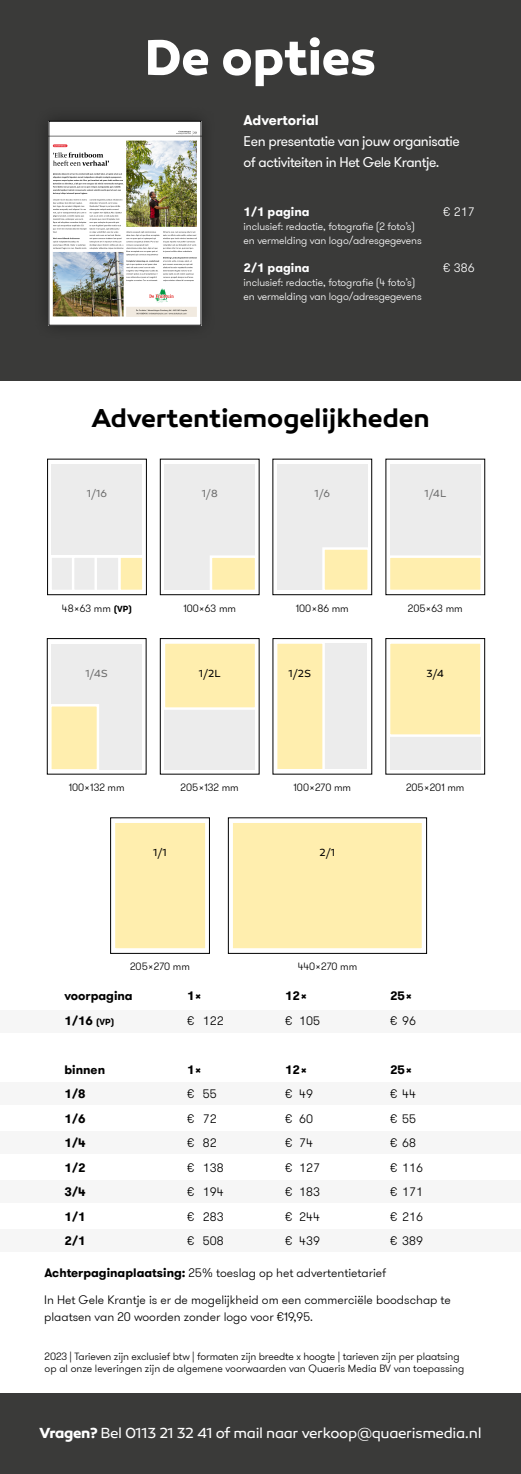
<style>
.page{position:relative;width:521px;height:1474px;background:#fff}
.page>*{position:absolute;margin:0;border:0;box-sizing:border-box;transform-origin:0 0}
.t1{font:700 50.75px "Canaro";letter-spacing:-.005em;color:#fff}
.t2{font:600 26.25px "Canaro";letter-spacing:-.005em;color:#000}
.t3{font:14.88px "Canaro";letter-spacing:-.025em;color:#fff}
.t4{font:14px/21px "GT Walsheim Pro";letter-spacing:-.03em;color:#fff}
.t5{font:700 14px "GT Walsheim Pro";color:#fff}
.t6{font:300 12.25px/17.5px "GT Walsheim Pro";color:#000}
.t7{font:700 12.25px "GT Walsheim Pro";color:#000}
.t8{font:700 12.25px "GT Walsheim Pro";color:#fff}
.t9{font:300 12.25px "GT Walsheim Pro";color:#fff}
.t10{font:300 10.5px/12.2px "GT Walsheim Pro";color:#000}
.t11{font:300 10.5px/14px "GT Walsheim Pro";letter-spacing:-.01em;color:#fff}
.t12{font:10.5px "Canaro";color:#6e6e6e}
.t13{font:10.5px "Canaro";color:#000}
.s1{font-weight:700;font-size:8.75px}
.s2{font-size:8.75px}
.s3{font-weight:700}
</style>
<div class="page">
<div style="left:0;top:0;width:521px;height:380px;background:#3a3a39"></div>
<img style="left:51px;top:123px;width:148px;height:200px">
<div style="left:0;top:1131px;width:521px;height:22px;background:#f6f6f6"></div>
<div style="left:0;top:1082px;width:521px;height:23px;background:#f6f6f6"></div>
<div style="left:0;top:1009px;width:521px;height:23px;background:#f6f6f6"></div>
<div style="left:0;top:1180px;width:521px;height:22px;background:#f6f6f6"></div>
<div style="left:0;top:1228px;width:521px;height:23px;background:#f6f6f6"></div>
<div style="left:0;top:1393px;width:521px;height:80px;background:#3a3a39"></div>
<svg style="left:164px;top:711px;width:91px;height:59px"></svg>
<div style="left:160px;top:638px;width:99px;height:136px;border:1px solid #000"></div>
<div style="left:165px;top:644px;width:90px;height:125px;background:#ececec"></div>
<svg style="left:161px;top:640px;width:97px;height:71px;background:#fef0bb"></svg>
<div style="left:110px;top:817px;width:100px;height:136px;border:1px solid #000"></div>
<svg style="left:111px;top:819px;width:98px;height:132px;background:#feefb8"></svg>
<div style="left:228px;top:817px;width:199px;height:136px;border:1px solid #000"></div>
<svg style="left:229px;top:819px;width:193px;height:132px;background:#ffefb3"></svg>
<svg style="left:390px;top:738px;width:91px;height:32px"></svg>
<div style="left:385px;top:638px;width:100px;height:136px;border:1px solid #000"></div>
<div style="left:390px;top:644px;width:90px;height:125px;background:#ececec"></div>
<svg style="left:386px;top:640px;width:98px;height:98px;background:#fdeeb8"></svg>
<div style="left:47px;top:638px;width:99px;height:136px;border:1px solid #000"></div>
<div style="left:52px;top:644px;width:90px;height:125px;background:#ececec"></div>
<svg style="left:48px;top:702px;width:52px;height:70px;background:#fef0bf"></svg>
<div style="left:322px;top:643px;width:45px;height:126px;background:#ececec"></div>
<svg style="left:277px;top:643px;width:48px;height:126px;background:#feefb3"></svg>
<div style="left:390px;top:464px;width:90px;height:125px;background:#ececec"></div>
<svg style="left:386px;top:554px;width:95px;height:39px"></svg>
<div style="left:273px;top:459px;width:99px;height:136px;border:1px solid #000"></div>
<div style="left:277px;top:464px;width:90px;height:125px;background:#ececec"></div>
<svg style="left:321px;top:546px;width:50px;height:47px"></svg>
<div style="left:47px;top:459px;width:100px;height:136px;border:1px solid #000"></div>
<div style="left:52px;top:464px;width:90px;height:91px;background:#ececec"></div>
<svg style="left:48px;top:554px;width:98px;height:39px"></svg>
<div style="left:160px;top:459px;width:99px;height:135px;background:linear-gradient(to bottom,#fafafa,#f5f5f5)"></div>
<div style="left:160px;top:459px;width:99px;height:136px;border:1px solid #000"></div>
<div style="left:165px;top:464px;width:90px;height:125px;background:#ececec"></div>
<svg style="left:208px;top:554px;width:50px;height:39px"></svg>
<h1 class="t1" style="left:145px;top:26px;width:233px">De opties</h1>
<h3 class="t5" style="left:244px;top:111px;width:77px">Advertorial</h3>
<h3 class="t4" style="left:244px;top:131px;width:218px">Een presentatie van jouw organisatie of activiteiten in Het Gele Krantje.</h3>
<p class="t8" style="left:244px;top:204px;width:68px">1/1 pagina</p>
<p class="t9" style="left:443px;top:204px;width:33px">€ 217</p>
<p class="t11" style="left:244px;top:220px;width:180px">inclusief: redactie, fotografie (2 foto’s) en vermelding van logo/adresgegevens</p>
<p class="t8" style="left:244px;top:260px;width:68px">2/1 pagina</p>
<p class="t9" style="left:443px;top:260px;width:33px">€ 386</p>
<p class="t11" style="left:244px;top:276px;width:180px">inclusief: redactie, fotografie (4 foto’s) en vermelding van logo/adresgegevens</p>
<h2 class="t2" style="left:91px;top:402px;width:340px">Advertentiemogelijkheden</h2>
<p class="t12" style="left:87px;top:487px;width:22px">1/16</p>
<p class="t10" style="left:62px;top:602px;width:71px">48x63 mm <span class="s1">(VP)</span></p>
<p class="t12" style="left:202px;top:487px;width:18px">1/8</p>
<p class="t10" style="left:183px;top:602px;width:54px">100x63 mm</p>
<p class="t12" style="left:314px;top:487px;width:17px">1/6</p>
<p class="t12" style="left:424px;top:487px;width:23px">1/4L</p>
<p class="t10" style="left:296px;top:602px;width:54px">100x86 mm</p>
<p class="t10" style="left:408px;top:602px;width:56px">205x63 mm</p>
<p class="t12" style="left:85px;top:667px;width:24px">1/4S</p>
<p class="t13" style="left:426px;top:667px;width:19px">3/4</p>
<p class="t13" style="left:199px;top:667px;width:23px">1/2L</p>
<p class="t13" style="left:288px;top:667px;width:24px">1/2S</p>
<p class="t10" style="left:69px;top:781px;width:57px">100x132 mm</p>
<p class="t10" style="left:293px;top:781px;width:59px">100x270 mm</p>
<p class="t10" style="left:181px;top:781px;width:60px">205x132 mm</p>
<p class="t13" style="left:153px;top:846px;width:15px">1/1</p>
<p class="t10" style="left:130px;top:960px;width:61px">205x270 mm</p>
<p class="t13" style="left:320px;top:846px;width:17px">2/1</p>
<p class="t10" style="left:298px;top:960px;width:61px">440x270 mm</p>
<p class="t10" style="left:406px;top:781px;width:60px">205x201 mm</p>
<p class="t7" style="left:64px;top:988px;width:70px">voorpagina</p>
<p class="t7" style="left:187px;top:988px;width:17px">1x</p>
<p class="t7" style="left:285px;top:988px;width:24px">12x</p>
<p class="t7" style="left:390px;top:988px;width:24px">25x</p>
<p class="t7" style="left:64px;top:1012px;width:51px">1/16 <span class="s2">(VP)</span></p>
<p class="t6" style="left:187px;top:1012px;width:38px">€ 122</p>
<p class="t6" style="left:285px;top:1012px;width:36px">€ 105</p>
<p class="t6" style="left:390px;top:1012px;width:28px">€ 96</p>
<p class="t7" style="left:64px;top:1061px;width:42px">binnen</p>
<p class="t7" style="left:187px;top:1061px;width:17px">1x</p>
<p class="t7" style="left:285px;top:1061px;width:24px">12x</p>
<p class="t7" style="left:390px;top:1061px;width:24px">25x</p>
<p class="t7" style="left:64px;top:1086px;width:23px">1/8</p>
<p class="t6" style="left:187px;top:1085px;width:31px">€ 55</p>
<p class="t6" style="left:285px;top:1085px;width:29px">€ 49</p>
<p class="t6" style="left:390px;top:1085px;width:28px">€ 44</p>
<p class="t7" style="left:64px;top:1110px;width:23px">1/6</p>
<p class="t6" style="left:187px;top:1110px;width:31px">€ 72</p>
<p class="t6" style="left:285px;top:1110px;width:29px">€ 60</p>
<p class="t6" style="left:390px;top:1110px;width:28px">€ 55</p>
<p class="t7" style="left:64px;top:1135px;width:23px">1/4</p>
<p class="t6" style="left:187px;top:1134px;width:31px">€ 82</p>
<p class="t6" style="left:285px;top:1134px;width:29px">€ 74</p>
<p class="t6" style="left:390px;top:1134px;width:28px">€ 68</p>
<p class="t7" style="left:64px;top:1159px;width:23px">1/2</p>
<p class="t6" style="left:187px;top:1159px;width:38px">€ 138</p>
<p class="t6" style="left:285px;top:1159px;width:36px">€ 127</p>
<p class="t6" style="left:390px;top:1159px;width:35px">€ 116</p>
<p class="t7" style="left:64px;top:1184px;width:23px">3/4</p>
<p class="t6" style="left:187px;top:1183px;width:38px">€ 194</p>
<p class="t6" style="left:285px;top:1183px;width:36px">€ 183</p>
<p class="t6" style="left:390px;top:1183px;width:35px">€ 171</p>
<p class="t7" style="left:64px;top:1208px;width:23px">1/1</p>
<p class="t6" style="left:187px;top:1208px;width:38px">€ 283</p>
<p class="t6" style="left:285px;top:1208px;width:36px">€ 244</p>
<p class="t6" style="left:390px;top:1208px;width:35px">€ 216</p>
<p class="t7" style="left:64px;top:1233px;width:23px">2/1</p>
<p class="t6" style="left:187px;top:1232px;width:38px">€ 508</p>
<p class="t6" style="left:285px;top:1232px;width:36px">€ 439</p>
<p class="t6" style="left:390px;top:1232px;width:35px">€ 389</p>
<p class="t6" style="left:45px;top:1264px;width:343px"><span class="s3">Achterpaginaplaatsing:</span> 25% toeslag op het advertentietarief</p>
<p class="t6" style="left:44px;top:1290px;width:408px">In Het Gele Krantje is er de mogelijkheid om een commerciële boodschap te plaatsen van 20 woorden zonder logo voor €19,95.</p>
<p class="t10" style="left:45px;top:1350px;width:421px">2023 | Tarieven zijn exclusief btw | formaten zijn breedte x hoogte | tarieven zijn per plaatsing op al onze leveringen zijn de algemene voorwaarden van Quaeris Media BV van toepassing</p>
<h3 class="t3" style="left:39px;top:1423px;width:444px"><span class="s3">Vragen?</span> Bel 0113 21 32 41 of mail naar verkoop@quaerismedia.nl</h3>
</div>
